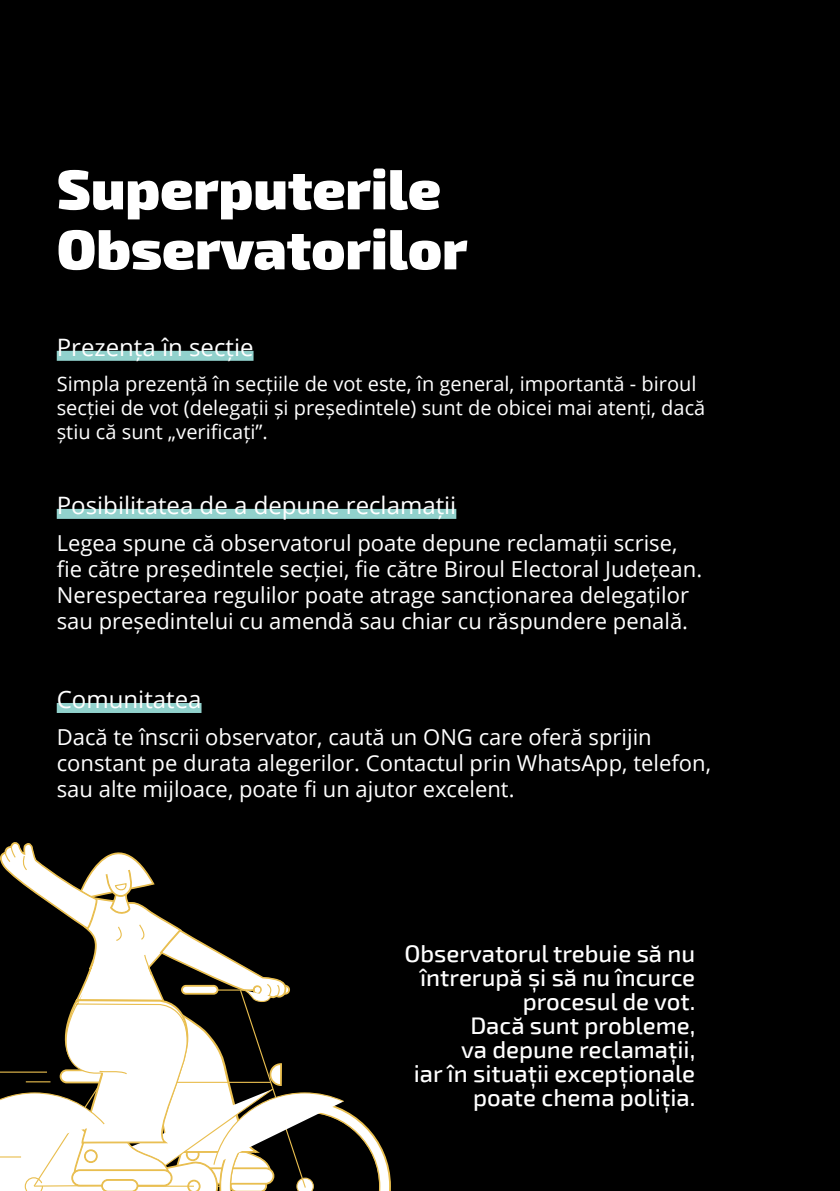
<style>
.page{position:relative;width:840px;height:1191px;background:#fff}
.page>*{position:absolute;margin:0;border:0;box-sizing:border-box;transform-origin:0 0}
.t1{font:900 56px/60px "Exo 2";color:#fff}
.t2{font:500 24px/24px "Exo 2";color:#fff;text-align:right}
.t3{font:24px "Open Sans";color:#fff}
.t4{font:22px/26px "Open Sans";color:#fff}
.t5{font:20px/24px "Open Sans";color:#fff}
</style>
<div class="page">
<div style="left:0;top:0;width:839px;height:1191px;background:#000"></div>
<div style="left:57px;top:351px;width:196px;height:10px;background:#91d1cc"></div>
<div style="left:57px;top:509px;width:399px;height:10px;background:#91d1cc"></div>
<div style="left:57px;top:703px;width:144px;height:10px;background:#91d1cc"></div>
<svg style="left:0;top:842px;width:391px;height:349px"></svg>
<h1 class="t1" style="left:57px;top:161px;width:412px">Superputerile<br>Observatorilor</h1>
<p class="t3" style="left:57px;top:331px;width:198px">Prezența în secție</p>
<p class="t5" style="left:57px;top:371px;width:649px">Simpla prezență în secțiile de vot este, în general, importantă - biroul secției de vot (delegații și președintele) sunt de obicei mai atenți, dacă știu că sunt „verificați”.</p>
<p class="t3" style="left:57px;top:489px;width:401px">Posibilitatea de a depune reclamații</p>
<p class="t4" style="left:57px;top:529px;width:646px">Legea spune că observatorul poate depune reclamații scrise, fie către președintele secției, fie către Biroul Electoral Județean.<br>Nerespectarea regulilor poate atrage sancționarea delegaților sau președintelui cu amendă sau chiar cu răspundere penală.</p>
<p class="t3" style="left:57px;top:683px;width:146px">Comunitatea</p>
<p class="t4" style="left:57px;top:724px;width:655px">Dacă te înscrii observator, caută un ONG care oferă sprijin constant pe durata alegerilor. Contactul prin WhatsApp, telefon, sau alte mijloace, poate fi un ajutor excelent.</p>
<p class="t2" style="left:404px;top:941px;width:292px">Observatorul trebuie să nu întrerupă și să nu încurce procesul de vot.<br>Dacă sunt probleme,<br>va depune reclamații,<br>iar în situații excepționale poate chema poliția.</p>
</div>
